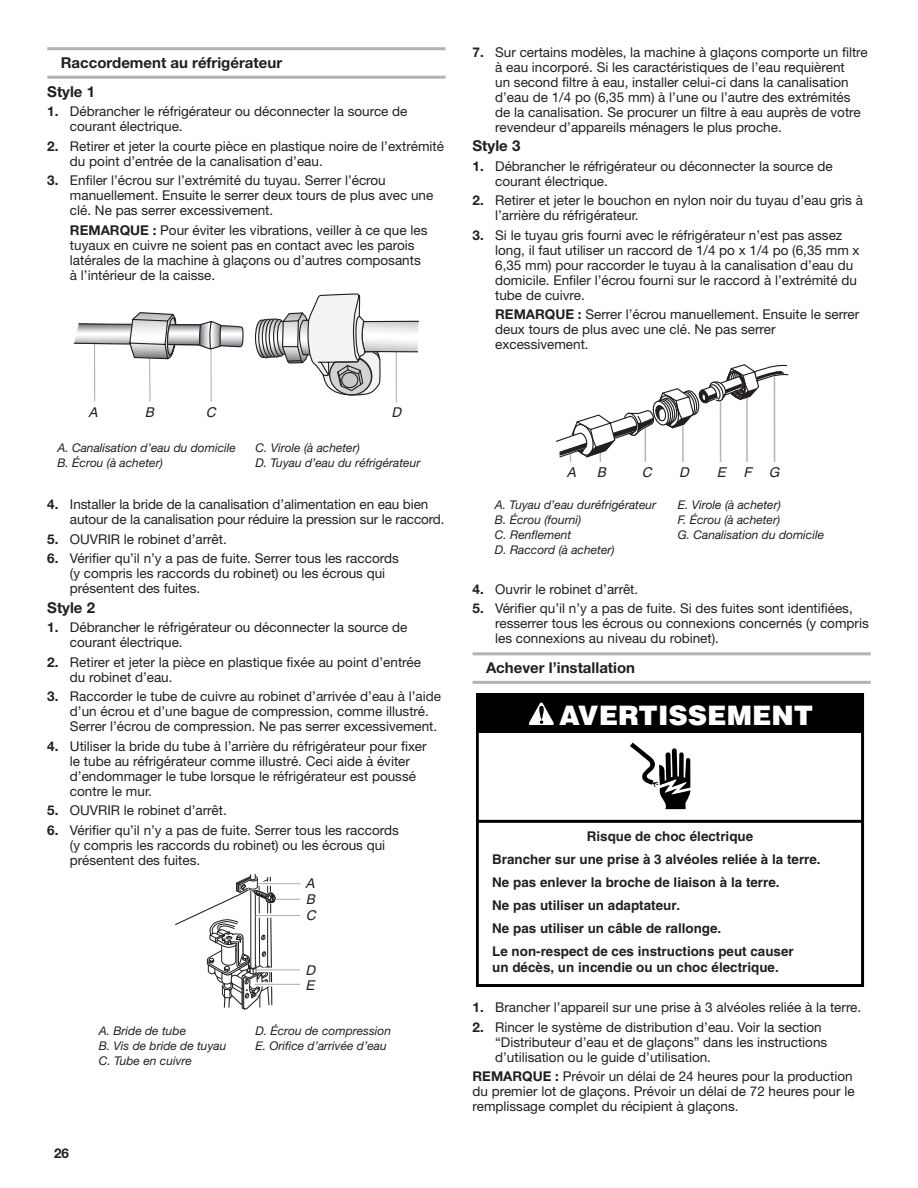
<style>
.page{position:relative;width:918px;height:1188px;background:#fff}
.page>*{position:absolute;margin:0;border:0;box-sizing:border-box;transform-origin:0 0}
.t1{font:900 26.85px "Helvetica";color:#fff}
.Heading_3_Rules{font:700 15px "Helvetica Neue";color:#231f20}
.Body_Bold{font:700 15px "Helvetica Neue LT Std";color:#231f20}
.Body_Indent{font:13.5px/15px "Helvetica Neue LT Std";color:#231f20}
.t2{font:700 13.5px/23.1px "Helvetica";color:#231f20}
.Body{font:13.5px/15px "Helvetica Neue LT Std";color:#231f20}
.t3{font:italic 13.5px/15.3px "Helvetica";color:#231f20}
.t4{font:700 13.5px "Helvetica Neue LT Std";color:#231f20}
.Body_callout{font:italic 12px "Helvetica Neue LT Std";color:#231f20}
.s1{font-weight:700}
</style>
<div class="page">
<hr style="left:47px;top:47px;width:399px;height:3px;background:#b2b3b7">
<hr style="left:47px;top:76px;width:399px;height:3px;background:#b2b3b7">
<hr style="left:473px;top:652px;width:398px;height:3px;background:#b2b3b7">
<hr style="left:473px;top:681px;width:398px;height:3px;background:#b2b3b7">
<div style="left:255px;top:319px;width:15px;height:39px;border:1px solid #231f20;border-radius:50%"></div>
<hr style="left:396px;top:345px;width:1px;height:57px;background:#b2b3b7">
<svg style="left:73px;top:312px;width:171px;height:90px"></svg>
<svg style="left:256px;top:293px;width:163px;height:103px"></svg>
<hr style="left:258px;top:883px;width:43px;height:1px;background:#b2b3b7">
<svg style="left:175px;top:874px;width:125px;height:136px"></svg>
<svg style="left:556px;top:364px;width:233px;height:98px"></svg>
<hr style="left:645px;top:428px;width:1px;height:34px;background:#b2b3b7">
<hr style="left:682px;top:425px;width:2px;height:37px;background:#b2b3b7">
<hr style="left:720px;top:401px;width:1px;height:61px;background:#b2b3b7">
<hr style="left:746px;top:398px;width:2px;height:64px;background:#b2b3b7">
<hr style="left:774px;top:377px;width:1px;height:85px;background:#b2b3b7">
<hr style="left:477px;top:820px;width:386px;height:3px;background:#000">
<div style="left:477px;top:695px;width:386px;height:38px;background:#000"></div>
<svg style="left:529px;top:703px;width:25px;height:22px"></svg>
<div style="left:477px;top:693px;width:387px;height:294px;border:3px solid #000"></div>
<svg style="left:630px;top:743px;width:61px;height:66px"></svg>
<h3 class="Heading_3_Rules" style="left:61px;top:54px;width:223px">Raccordement au réfrigérateur</h3>
<p class="Body_Bold" style="left:47px;top:82px;width:49px">Style 1</p>
<p class="Body_Indent" style="left:70px;top:104px;width:339px;text-indent:-23px"><span class="s1">1.</span> Débrancher le réfrigérateur ou déconnecter la source de courant électrique.</p>
<p class="Body_Indent" style="left:70px;top:138px;width:376px;text-indent:-23px"><span class="s1">2.</span> Retirer et jeter la courte pièce en plastique noire de l’extrémité du point d’entrée de la canalisation d’eau.</p>
<p class="Body_Indent" style="left:70px;top:173px;width:365px;text-indent:-23px"><span class="s1">3.</span> Enfiler l’écrou sur l’extrémité du tuyau. Serrer l’écrou manuellement. Ensuite le serrer deux tours de plus avec une clé. Ne pas serrer excessivement.</p>
<p class="Body_Indent" style="left:70px;top:222px;width:359px"><span class="s1">REMARQUE :</span> Pour éviter les vibrations, veiller à ce que les tuyaux en cuivre ne soient pas en contact avec les parois latérales de la machine à glaçons ou d’autres composants à l’intérieur de la caisse.</p>
<p class="t3" style="left:89px;top:404px;width:14px">A</p>
<p class="t3" style="left:145px;top:404px;width:14px">B</p>
<p class="t3" style="left:206px;top:404px;width:15px">C</p>
<p class="t3" style="left:391px;top:405px;width:15px">D</p>
<p class="Body_callout" style="left:57px;top:440px;width:180px">A. Canalisation d’eau du domicile</p>
<p class="Body_callout" style="left:57px;top:455px;width:107px">B. Écrou (à acheter)</p>
<p class="Body_callout" style="left:255px;top:440px;width:106px">C. Virole (à acheter)</p>
<p class="Body_callout" style="left:255px;top:455px;width:167px">D. Tuyau d’eau du réfrigérateur</p>
<p class="Body_Indent" style="left:70px;top:497px;width:376px;text-indent:-23px"><span class="s1">4.</span> Installer la bride de la canalisation d’alimentation en eau bien autour de la canalisation pour réduire la pression sur le raccord.</p>
<p class="Body_Indent" style="left:47px;top:531px;width:181px"><span class="s1">5.</span> OUVRIR le robinet d’arrêt.</p>
<p class="Body_Indent" style="left:70px;top:551px;width:330px;text-indent:-23px"><span class="s1">6.</span> Vérifier qu’il n’y a pas de fuite. Serrer tous les raccords (y compris les raccords du robinet) ou les écrous qui présentent des fuites.</p>
<p class="Body_Bold" style="left:47px;top:598px;width:49px">Style 2</p>
<p class="Body_Indent" style="left:70px;top:620px;width:339px;text-indent:-23px"><span class="s1">1.</span> Débrancher le réfrigérateur ou déconnecter la source de courant électrique.</p>
<p class="Body_Indent" style="left:70px;top:654px;width:353px;text-indent:-23px"><span class="s1">2.</span> Retirer et jeter la pièce en plastique fixée au point d’entrée du robinet d’eau.</p>
<p class="Body_Indent" style="left:70px;top:689px;width:373px;text-indent:-23px"><span class="s1">3.</span> Raccorder le tube de cuivre au robinet d’arrivée d’eau à l’aide d’un écrou et d’une bague de compression, comme illustré.<br>Serrer l’écrou de compression. Ne pas serrer excessivement.</p>
<p class="Body_Indent" style="left:70px;top:738px;width:358px;text-indent:-23px"><span class="s1">4.</span> Utiliser la bride du tube à l’arrière du réfrigérateur pour fixer le tube au réfrigérateur comme illustré. Ceci aide à éviter d’endommager le tube lorsque le réfrigérateur est poussé contre le mur.</p>
<p class="Body_Indent" style="left:47px;top:803px;width:181px"><span class="s1">5.</span> OUVRIR le robinet d’arrêt.</p>
<p class="Body_Indent" style="left:70px;top:822px;width:330px;text-indent:-23px"><span class="s1">6.</span> Vérifier qu’il n’y a pas de fuite. Serrer tous les raccords (y compris les raccords du robinet) ou les écrous qui présentent des fuites.</p>
<p class="t3" style="left:306px;top:876px;width:14px">A</p>
<p class="t3" style="left:306px;top:907px;width:15px">C</p>
<p class="t3" style="left:306px;top:891px;width:14px">B</p>
<p class="Body_callout" style="left:99px;top:1024px;width:89px">A. Bride de tube</p>
<p class="Body_callout" style="left:99px;top:1039px;width:129px">B. Vis de bride de tuyau</p>
<p class="Body_callout" style="left:99px;top:1054px;width:95px">C. Tube en cuivre</p>
<p class="t3" style="left:306px;top:963px;width:15px">D<br>E</p>
<p class="Body_callout" style="left:255px;top:1024px;width:137px">D. Écrou de compression</p>
<p class="Body_callout" style="left:255px;top:1039px;width:133px">E. Orifice d’arrivée d’eau</p>
<p class="t4" style="left:54px;top:1145px;width:17px">26</p>
<p class="Body_Indent" style="left:495px;top:44px;width:374px;text-indent:-23px"><span class="s1">7.</span> Sur certains modèles, la machine à glaçons comporte un filtre à eau incorporé. Si les caractéristiques de l’eau requièrent<br>un second filtre à eau, installer celui-ci dans la canalisation d’eau de 1/4 po (6,35 mm) à l’une ou l’autre des extrémités de la canalisation. Se procurer un filtre à eau auprès de votre revendeur d’appareils ménagers le plus proche.</p>
<p class="Body_Bold" style="left:473px;top:137px;width:49px">Style 3</p>
<p class="Body_Indent" style="left:495px;top:158px;width:339px;text-indent:-23px"><span class="s1">1.</span> Débrancher le réfrigérateur ou déconnecter la source de courant électrique.</p>
<p class="Body_Indent" style="left:495px;top:193px;width:369px;text-indent:-23px"><span class="s1">2.</span> Retirer et jeter le bouchon en nylon noir du tuyau d’eau gris à l’arrière du réfrigérateur.</p>
<p class="Body_Indent" style="left:495px;top:227px;width:366px;text-indent:-23px"><span class="s1">3.</span> Si le tuyau gris fourni avec le réfrigérateur n’est pas assez long, il faut utiliser un raccord de 1/4 po x 1/4 po (6,35 mm x 6,35 mm) pour raccorder le tuyau à la canalisation d’eau du domicile. Enfiler l’écrou fourni sur le raccord à l’extrémité du tube de cuivre.</p>
<p class="Body_Indent" style="left:495px;top:307px;width:366px"><span class="s1">REMARQUE :</span> Serrer l’écrou manuellement. Ensuite le serrer deux tours de plus avec une clé. Ne pas serrer excessivement.</p>
<p class="t3" style="left:567px;top:465px;width:14px">A</p>
<p class="t3" style="left:597px;top:465px;width:14px">B</p>
<p class="t3" style="left:642px;top:465px;width:15px">C</p>
<p class="t3" style="left:679px;top:465px;width:15px">D</p>
<p class="t3" style="left:717px;top:465px;width:67px">EFG</p>
<p class="Body_callout" style="left:495px;top:498px;width:163px">A. Tuyau d’eau duréfrigérateur</p>
<p class="Body_callout" style="left:495px;top:513px;width:88px">B. Écrou (fourni)</p>
<p class="Body_callout" style="left:495px;top:528px;width:78px">C. Renflement</p>
<p class="Body_callout" style="left:495px;top:543px;width:121px">D. Raccord (à acheter)</p>
<p class="Body_callout" style="left:678px;top:498px;width:105px">E. Virole (à acheter)</p>
<p class="Body_callout" style="left:678px;top:513px;width:104px">F. Écrou (à acheter)</p>
<p class="Body_callout" style="left:678px;top:528px;width:148px">G. Canalisation du domicile</p>
<p class="Body_Indent" style="left:473px;top:581px;width:167px"><span class="s1">4.</span> Ouvrir le robinet d’arrêt.</p>
<p class="Body_Indent" style="left:495px;top:601px;width:375px;text-indent:-23px"><span class="s1">5.</span> Vérifier qu’il n’y a pas de fuite. Si des fuites sont identifiées, resserrer tous les écrous ou connexions concernés (y compris les connexions au niveau du robinet).</p>
<h3 class="Heading_3_Rules" style="left:486px;top:659px;width:151px">Achever l’installation</h3>
<p class="t1" style="left:559px;top:698px;width:256px">AVERTISSEMENT</p>
<p class="t2" style="left:492px;top:824px;width:330px;text-indent:95px">Risque de choc électrique<br>Brancher sur une prise à 3 alvéoles reliée à la terre.<br>Ne pas enlever la broche de liaison à la terre.<br>Ne pas utiliser un adaptateur.<br>Ne pas utiliser un câble de rallonge.<br>Le non-respect de ces instructions peut causer</p>
<p class="t2" style="left:492px;top:956px;width:288px">un décès, un incendie ou un choc électrique.</p>
<p class="Body_Indent" style="left:473px;top:1000px;width:390px"><span class="s1">1.</span> Brancher l’appareil sur une prise à 3 alvéoles reliée à la terre.</p>
<p class="Body_Indent" style="left:495px;top:1019px;width:334px;text-indent:-23px"><span class="s1">2.</span> Rincer le système de distribution d’eau. Voir la section “Distributeur d’eau et de glaçons” dans les instructions d’utilisation ou le guide d’utilisation.</p>
<p class="Body" style="left:473px;top:1069px;width:384px"><span class="s1">REMARQUE :</span> Prévoir un délai de 24 heures pour la production du premier lot de glaçons. Prévoir un délai de 72 heures pour le remplissage complet du récipient à glaçons.</p>
</div>
